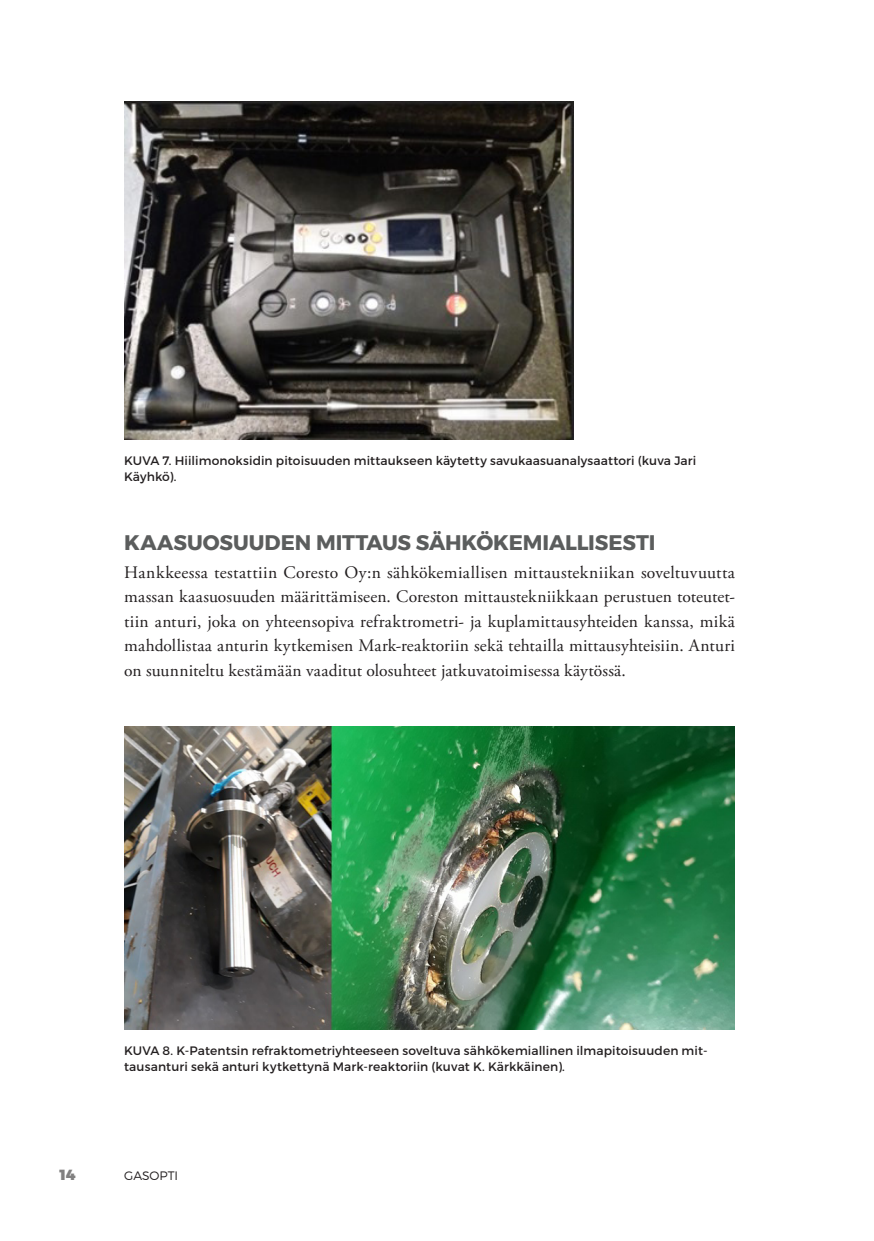
<style>
.page{position:relative;width:874px;height:1241px;background:#fff}
.page>*{position:absolute;margin:0;border:0;box-sizing:border-box;transform-origin:0 0}
.t1{font:700 21px "Montserrat";letter-spacing:-.005em;color:#5b5d5d}
.t2{font:17.5px/24.5px "Adobe Garamond Pro";letter-spacing:.01em;color:#231f20;text-align:justify}
.t3{font:900 14.7px "Montserrat";color:#818080}
.t4{font:12.25px/15.8px "Montserrat";letter-spacing:.01em;color:#231f20}
.t5{font:300 12.25px "Montserrat";color:#231f20}
</style>
<div class="page">
<img style="left:124px;top:101px;width:449px;height:338px">
<img style="left:124px;top:726px;width:610px;height:303px">
<p class="t4" style="left:124px;top:452px;width:573px">KUVA 7. Hiilimonoksidin pitoisuuden mittaukseen käytetty savukaasuanalysaattori (kuva Jari<br>Käyhkö).</p>
<p class="t1" style="left:124px;top:525px;width:532px">KAASUOSUUDEN MITTAUS SÄHKÖKEMIALLISESTI</p>
<p class="t2" style="left:124px;top:560px;width:612px">Hankkeessa testattiin Coresto Oy:n sähkökemiallisen mittaustekniikan soveltuvuutta massan kaasuosuuden määrittämiseen. Coreston mittaustekniikkaan perustuen toteutet&shy;tiin anturi, joka on yhteensopiva refraktrometri- ja kuplamittausyhteiden kanssa, mikä mahdollistaa anturin kytkemisen Mark-reaktoriin sekä tehtailla mittausyhteisiin. Anturi on suunniteltu kestämään vaaditut olosuhteet jatkuvatoimisessa käytössä.</p>
<p class="t4" style="left:124px;top:1042px;width:584px">KUVA 8. K-Patentsin refraktometriyhteeseen soveltuva sähkökemiallinen ilmapitoisuuden mit&shy;tausanturi sekä anturi kytkettynä Mark-reaktoriin (kuvat K. Kärkkäinen).</p>
<p class="t3" style="left:60px;top:1165px;width:18px">14</p>
<p class="t5" style="left:124px;top:1167px;width:55px">GASOPTI</p>
</div>
